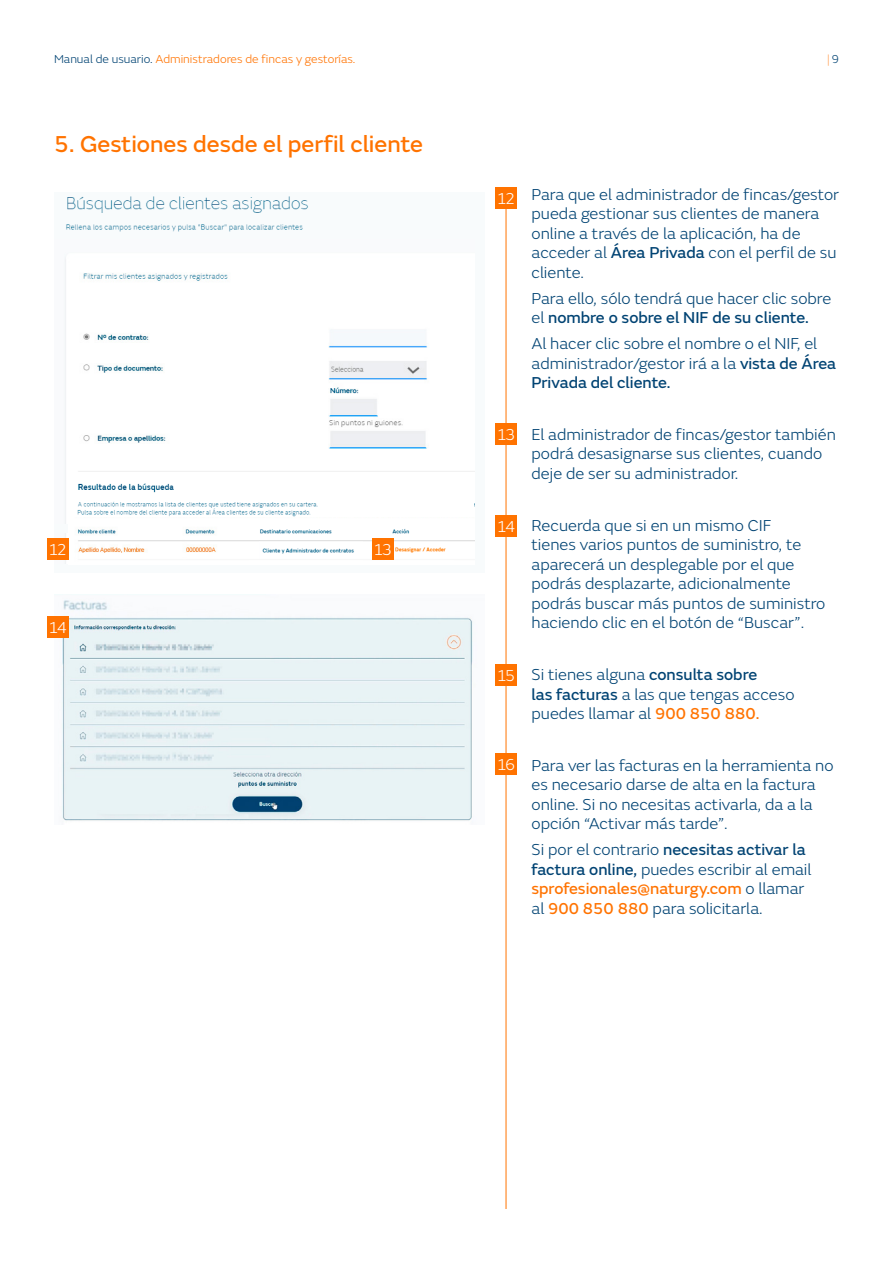
<style>
.page{position:relative;width:893px;height:1263px;background:#fff}
.page>*{position:absolute;margin:0;border:0;box-sizing:border-box;transform-origin:0 0}
.t1{font:24px "FS Emeric Core";color:#ff7300}
.t2{font:300 16.5px/19.5px "FS Emeric";color:#004373}
.t3{font:16.5px "FS Emeric Core";color:#004373}
.t4{font:16.5px "FS Emeric Core";color:#ff7300}
.t5{font:300 16.5px "FS Emeric";letter-spacing:-.1em;color:#fff}
.t6{font:300 12px "FS Emeric";color:#ff7300}
.t7{font:100 12px "FS Emeric";color:#ff7300}
.s1{color:#004373}
.s2{font-weight:300;color:#004373}
.s3{font-family:"FS Emeric Core";font-weight:400}
.s4{font-family:"FS Emeric";font-weight:300}
.s5{font-family:"FS Emeric Core";font-weight:400;color:#ff7300}
.s6{font-family:"FS Emeric";font-weight:300;color:#004373}
</style>
<div class="page">
<img style="left:65px;top:256px;width:163px;height:187px">
<hr style="left:506px;top:188px;width:1px;height:1021px;background:#ff7300">
<div style="left:495px;top:188px;width:21px;height:21px;background:#ff7300"></div>
<div style="left:495px;top:423px;width:21px;height:21px;background:#ff7300"></div>
<div style="left:495px;top:516px;width:21px;height:21px;background:#ff7300"></div>
<div style="left:495px;top:665px;width:21px;height:21px;background:#ff7300"></div>
<div style="left:495px;top:754px;width:21px;height:21px;background:#ff7300"></div>
<img style="left:329px;top:345px;width:98px;height:104px">
<img style="left:66px;top:196px;width:243px;height:36px">
<img style="left:54px;top:594px;width:419px;height:227px">
<img style="left:68px;top:529px;width:406px;height:31px">
<img style="left:78px;top:483px;width:240px;height:25px">
<img style="left:250px;top:529px;width:112px;height:31px">
<img style="left:386px;top:529px;width:67px;height:31px">
<img style="left:77px;top:508px;width:234px;height:9px">
<div style="left:47px;top:538px;width:21px;height:21px;background:#ff7300"></div>
<div style="left:47px;top:616px;width:21px;height:21px;background:#ff7300"></div>
<div style="left:372px;top:538px;width:21px;height:21px;background:#ff7300"></div>
<p class="t6" style="left:54px;top:51px;width:303px"><span class="s1">Manual de usuario.</span> Administradores de fincas y gestorías.</p>
<p class="t7" style="left:827px;top:51px;width:13px">| <span class="s2">9</span></p>
<h1 class="t1" style="left:54px;top:126px;width:371px">5. Gestiones desde el perfil cliente</h1>
<p class="t5" style="left:48px;top:538px;width:20px">12</p>
<p class="t5" style="left:48px;top:616px;width:20px">14</p>
<p class="t5" style="left:374px;top:538px;width:20px">13</p>
<p class="t5" style="left:497px;top:188px;width:20px">12</p>
<p class="t5" style="left:497px;top:423px;width:20px">13</p>
<p class="t5" style="left:497px;top:516px;width:20px">14</p>
<p class="t5" style="left:497px;top:664px;width:20px">15</p>
<p class="t5" style="left:497px;top:754px;width:20px">16</p>
<p class="t2" style="left:531px;top:184px;width:309px">Para que el administrador de fincas/gestor pueda gestionar sus clientes de manera online a través de la aplicación, ha de acceder al <span class="s3">Área Privada</span> con el perfil de su cliente.</p>
<p class="t2" style="left:531px;top:288px;width:301px">Para ello, sólo tendrá que hacer clic sobre</p>
<p class="t3" style="left:531px;top:306px;width:279px"><span class="s4">el</span> nombre o sobre el NIF de su cliente.</p>
<p class="t2" style="left:531px;top:333px;width:306px">Al hacer clic sobre el nombre o el NIF, el administrador/gestor irá a la <span class="s3">vista de Área</span></p>
<p class="t3" style="left:531px;top:371px;width:141px">Privada del cliente.</p>
<p class="t2" style="left:531px;top:424px;width:306px">El administrador de fincas/gestor también podrá desasignarse sus clientes, cuando deje de ser su administrador.</p>
<p class="t2" style="left:531px;top:515px;width:295px">Recuerda que si en un mismo CIF<br>tienes varios puntos de suministro, te aparecerá un desplegable por el que podrás desplazarte, adicionalmente podrás buscar más puntos de suministro haciendo clic en el botón de “Buscar”.</p>
<p class="t2" style="left:531px;top:664px;width:264px">Si tienes alguna <span class="s3">consulta sobre<br>las facturas</span> a las que tengas acceso puedes llamar al <span class="s5">900 850 880.</span></p>
<p class="t2" style="left:531px;top:755px;width:303px">Para ver las facturas en la herramienta no es necesario darse de alta en la factura online. Si no necesitas activarla, da a la opción “Activar más tarde”.</p>
<p class="t3" style="left:531px;top:838px;width:275px"><span class="s4">Si por el contrario</span> necesitas activar la</p>
<p class="t2" style="left:531px;top:859px;width:281px"><span class="s3">factura online,</span> puedes escribir al email</p>
<p class="t4" style="left:531px;top:877px;width:274px">sprofesionales@naturgy.com <span class="s6">o llamar</span></p>
<p class="t2" style="left:531px;top:898px;width:233px">al <span class="s5">900 850 880</span> para solicitarla.</p>
</div>
